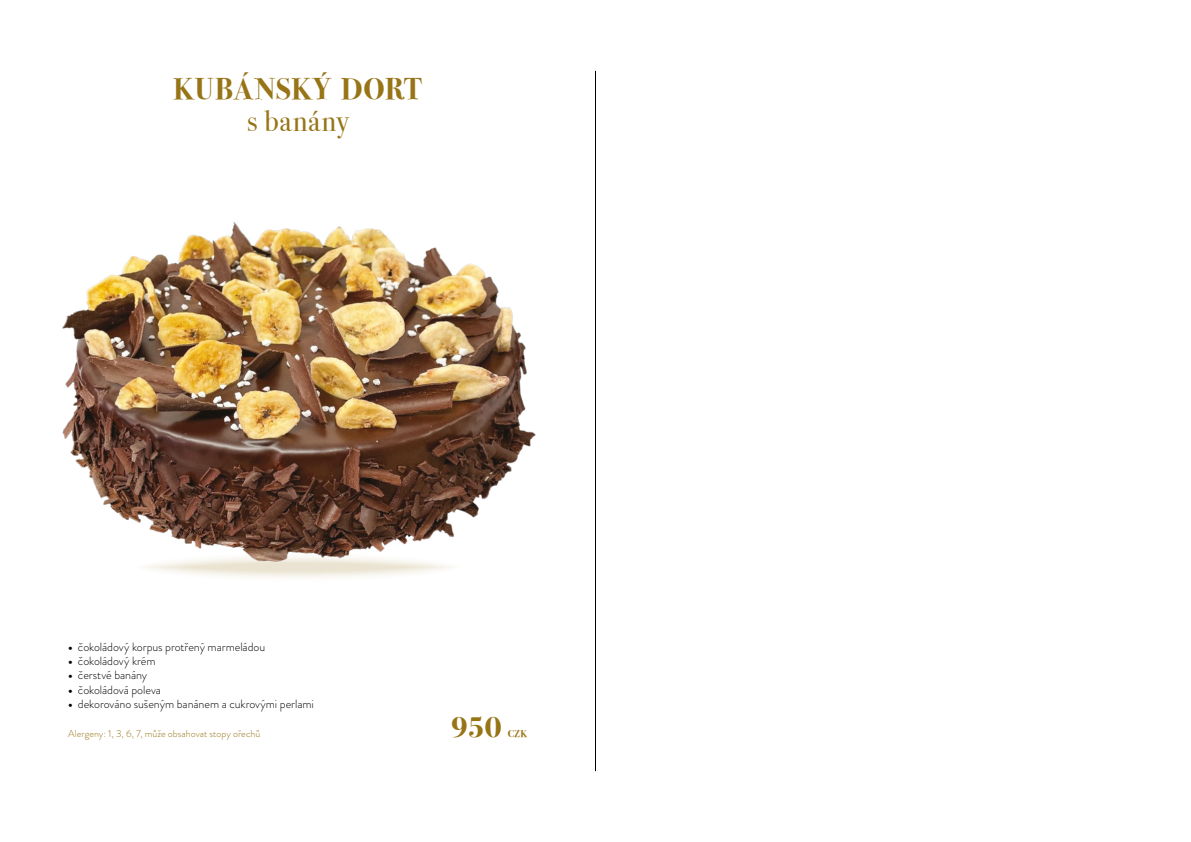
<style>
.page{position:relative;width:1191px;height:842px;background:#fff}
.page>*{position:absolute;margin:0;border:0;box-sizing:border-box;transform-origin:0 0}
.t1{font:700 30px "Bodoni Svty Two ITCTT";letter-spacing:.015em;color:#977416}
.t2{font:30px "Bodoni Svty Two ITCTT";letter-spacing:.025em;color:#977416}
.t3{font:300 12px "Brandon Grotesque";letter-spacing:-.005em;color:#000}
.t4{font:300 10px "Brandon Grotesque";letter-spacing:.005em;color:#977416}
.t5{font:700 10px "Bodoni Svty Two ITCTT";color:#977416}
.s1{font-weight:700}
</style>
<div class="page">
<img style="left:62px;top:222px;width:474px;height:356px">
<hr style="left:595px;top:71px;width:1px;height:700px;background:#000">
<h1 class="t1" style="left:174px;top:64px;width:250px">KUBÁNSKÝ DORT</h1>
<h1 class="t2" style="left:247px;top:96px;width:104px">s banány</h1>
<p class="t3" style="left:68px;top:638px;width:199px"><span class="s1">•</span> čokoládový korpus protřený marmeládou</p>
<p class="t3" style="left:68px;top:653px;width:89px"><span class="s1">•</span> čokoládový krém</p>
<p class="t3" style="left:68px;top:667px;width:81px"><span class="s1">•</span> čerstvé banány</p>
<p class="t3" style="left:68px;top:681px;width:94px"><span class="s1">•</span> čokoládová poleva</p>
<p class="t3" style="left:68px;top:696px;width:247px"><span class="s1">•</span> dekorováno sušeným banánem a cukrovými perlami</p>
<p class="t4" style="left:68px;top:727px;width:194px">Alergeny: 1, 3, 6, 7, může obsahovat stopy ořechů</p>
<h1 class="t1" style="left:451px;top:702px;width:52px">950</h1>
<p class="t5" style="left:508px;top:725px;width:21px">CZK</p>
</div>
